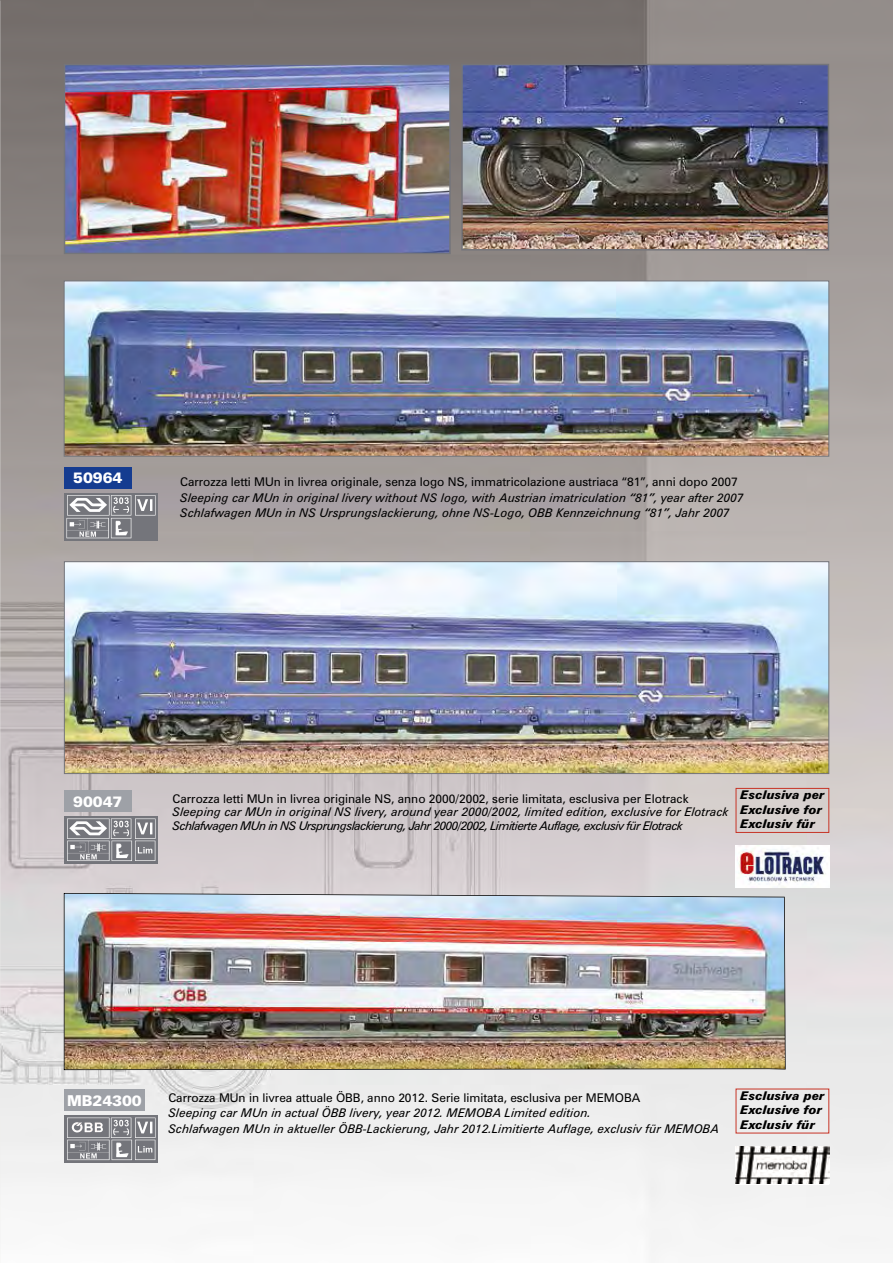
<style>
.page{position:relative;width:893px;height:1263px;background:#fff}
.page>*{position:absolute;margin:0;border:0;box-sizing:border-box;transform-origin:0 0}
.t1{font:900 15px "Zurich BT";color:#fff}
.t2{font:italic 12px/15.6px "Zurich BT";color:#000}
.t3{font:12px "Zurich BT";color:#000}
.t4{font:italic 12px/13.5px "Zurich BT";letter-spacing:-.05em;color:#000}
.t5{font:italic 900 12px/14.4px "Zurich BT";color:#000}
</style>
<div class="page">
<img style="left:0;top:0;width:893px;height:1253px">
<img style="left:66px;top:563px;width:761px;height:209px">
<div style="left:64px;top:561px;width:765px;height:213px;border:1px solid #74757b"></div>
<svg style="left:64px;top:816px;width:93px;height:48px"></svg>
<img style="left:67px;top:818px;width:64px;height:21px">
<img style="left:135px;top:818px;width:21px;height:21px">
<img style="left:67px;top:841px;width:43px;height:20px">
<img style="left:112px;top:841px;width:20px;height:20px">
<img style="left:135px;top:841px;width:20px;height:20px">
<div style="left:64px;top:791px;width:67px;height:21px;background:#9ea1a7"></div>
<svg style="left:64px;top:1115px;width:93px;height:48px"></svg>
<img style="left:67px;top:1117px;width:64px;height:21px">
<img style="left:135px;top:1117px;width:21px;height:21px">
<img style="left:67px;top:1140px;width:43px;height:20px">
<img style="left:112px;top:1140px;width:20px;height:20px">
<img style="left:135px;top:1140px;width:20px;height:20px">
<div style="left:64px;top:1090px;width:81px;height:21px;background:#9ea1a7"></div>
<img style="left:64px;top:893px;width:722px;height:177px">
<img style="left:67px;top:67px;width:381px;height:184px">
<div style="left:64px;top:64px;width:387px;height:190px;border:2px solid #74757b"></div>
<img style="left:464px;top:67px;width:362px;height:181px">
<div style="left:461px;top:64px;width:368px;height:187px;border:2px solid #74757b"></div>
<img style="left:66px;top:283px;width:761px;height:172px">
<div style="left:64px;top:281px;width:765px;height:176px;border:1px solid #74757b"></div>
<svg style="left:64px;top:493px;width:93px;height:47px"></svg>
<img style="left:67px;top:495px;width:64px;height:20px">
<img style="left:135px;top:495px;width:21px;height:20px">
<img style="left:66px;top:518px;width:43px;height:20px">
<img style="left:111px;top:518px;width:20px;height:20px">
<div style="left:64px;top:467px;width:67px;height:22px;background:#153c90"></div>
<img style="left:736px;top:845px;width:93px;height:42px">
<div style="left:736px;top:788px;width:93px;height:45px;border:1px solid #c73426"></div>
<div style="left:736px;top:1146px;width:93px;height:39px;background:#fff"></div>
<img style="left:736px;top:1146px;width:93px;height:38px">
<p class="t1" style="left:73px;top:469px;width:51px">50964</p>
<p class="t3" style="left:180px;top:474px;width:559px">Carrozza letti MUn in livrea originale, senza logo NS, immatricolazione austriaca “81”, anni dopo 2007</p>
<p class="t2" style="left:180px;top:489px;width:565px">Sleeping car MUn in original livery without NS logo, with Austrian imatriculation “81”, year after 2007<br>Schlafwagen MUn in NS Ursprungslackierung, ohne NS-Logo, OBB Kennzeichnung “81”, Jahr 2007</p>
<p class="t1" style="left:73px;top:792px;width:51px">90047</p>
<p class="t3" style="left:173px;top:791px;width:518px">Carrozza letti MUn in livrea originale NS, anno 2000/2002, serie limitata, esclusiva per Elotrack</p>
<p class="t4" style="left:173px;top:805px;width:558px">Sleeping car MUn in original NS livery, around year 2000/2002, limited edition, exclusive for Elotrack<br>Schlafwagen MUn in NS Ursprungslackierung, Jahr 2000/2002, Limitierte Auflage, exclusiv für Elotrack</p>
<p class="t5" style="left:741px;top:788px;width:85px">Esclusiva per<br>Exclusive for<br>Exclusiv für</p>
<p class="t1" style="left:67px;top:1091px;width:76px">MB24300</p>
<p class="t3" style="left:168px;top:1090px;width:473px">Carrozza MUn in livrea attuale ÖBB, anno 2012. Serie limitata, esclusiva per MEMOBA</p>
<p class="t2" style="left:168px;top:1105px;width:552px">Sleeping car MUn in actual ÖBB livery, year 2012. MEMOBA Limited edition.<br>Schlafwagen MUn in aktueller ÖBB-Lackierung, Jahr 2012.Limitierte Auflage, exclusiv für MEMOBA</p>
<p class="t5" style="left:741px;top:1088px;width:85px">Esclusiva per<br>Exclusive for<br>Exclusiv für</p>
</div>
